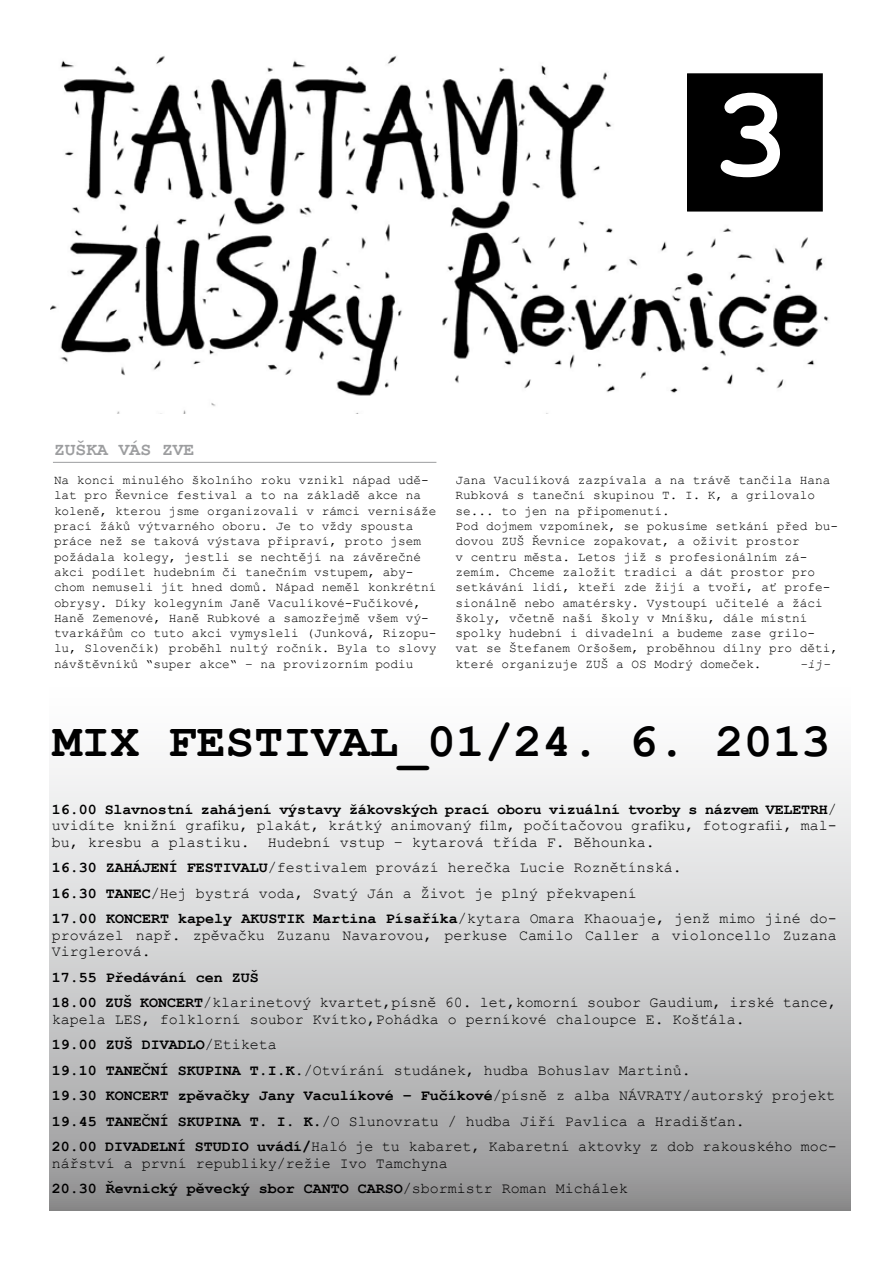
<style>
.page{position:relative;width:893px;height:1263px;background:#fff}
.page>*{position:absolute;margin:0;border:0;box-sizing:border-box;transform-origin:0 0}
.t1{font:700 127.5px "Courier New";color:#fff}
.t2{font:700 48px "Courier New";color:#000}
.t3{font:700 18px "Courier New";color:#9c9d9f}
.t4{font:15px/25.5px "Courier New";color:#000}
.t5{font:700 15px "Courier New";color:#000}
.t6{font:12.75px/15.3px "Courier New";color:#000}
.t7{font:italic 12.75px "Courier New";color:#000}
.s1{font-weight:700}
</style>
<div class="page">
<img style="left:51px;top:56px;width:778px;height:358px">
<div style="left:688px;top:74px;width:134px;height:137px;background:#000"></div>
<div style="left:687px;top:73px;width:136px;height:139px;border:2px solid #000"></div>
<div style="left:50px;top:680px;width:800px;height:531px;background:linear-gradient(to bottom,#fff,#999a9b)"></div>
<hr style="left:53px;top:462px;width:383px;height:1px;background:#9c9d9f">
<h3 class="t3" style="left:54px;top:438px;width:142px">ZUŠKA VÁS ZVE</h3>
<h1 class="t1" style="left:712px;top:57px;width:78px">3</h1>
<p class="t6" style="left:54px;top:472px;width:384px">Na konci minulého školního roku vznikl nápad udě&shy;lat pro Řevnice festival a to na základě akce na koleně, kterou jsme organizovali v rámci vernisáže prací žáků výtvarného oboru. Je to vždy spousta práce než se taková výstava připraví, proto jsem požádala kolegy, jestli se nechtějí na závěrečné akci podílet hudebním či tanečním vstupem, aby&shy;chom nemuseli jít hned domů. Nápad neměl konkrétní obrysy. Díky kolegyním Janě Vaculíkové-Fučíkové, Haně Zemenové, Haně Rubkové a samozřejmě všem vý&shy;tvarkářům co tuto akci vymysleli (Junková, Rizopu&shy;lu, Slovenčík) proběhl nultý ročník. Byla to slovy návštěvníků “super akce“ – na provizorním podiu</p>
<p class="t6" style="left:455px;top:472px;width:384px">Jana Vaculíková zazpívala a na trávě tančila Hana Rubková s taneční skupinou T. I. K, a grilovalo se... to jen na připomenutí.<br>Pod dojmem vzpomínek, se pokusíme setkání před bu&shy;dovou ZUŠ Řevnice zopakovat, a oživit prostor<br>v centru města. Letos již s profesionálním zá&shy;zemím. Chceme založit tradici a dát prostor pro setkávání lidí, kteří zde žijí a tvoří, ať profe&shy;sionálně nebo amatérsky. Vystoupí učitelé a žáci školy, včetně naší školy v Mníšku, dále místní spolky hudební i divadelní a budeme zase grilo&shy;vat se Štefanem Oršošem, proběhnou dílny pro děti, které organizuje ZUŠ a OS Modrý domeček.</p>
<p class="t7" style="left:800px;top:655px;width:32px">-ij-</p>
<h2 class="t2" style="left:53px;top:711px;width:779px">MIX FESTIVAL_01/24. 6. 2013</h2>
<p class="t4" style="left:52px;top:800px;width:786px;line-height:16.5px;text-align:justify"><span class="s1">16.00 Slavnostní zahájení výstavy žákovských prací oboru vizuální tvorby s názvem VELETRH</span>/ uvidíte knižní grafiku, plakát, krátký animovaný film, počítačovou grafiku, fotografii, mal&shy;bu, kresbu a plastiku. Hudební vstup – kytarová třída F. Běhounka.</p>
<p class="t4" style="left:52px;top:854px;width:786px"><span class="s1">16.30 ZAHÁJENÍ FESTIVALU</span>/festivalem provází herečka Lucie Roznětínská.<br><span class="s1">16.30 TANEC</span>/Hej bystrá voda, Svatý Ján a Život je plný překvapení<br><span class="s1">17.00 KONCERT kapely AKUSTIK Martina Písaříka</span>/kytara Omara Khaouaje, jenž mimo jiné do-</p>
<p class="t4" style="left:52px;top:926px;width:786px;line-height:16.5px">provázel např. zpěvačku Zuzanu Navarovou, perkuse Camilo Caller a violoncello Zuzana<br>Virglerová.</p>
<p class="t4" style="left:52px;top:964px;width:786px"><span class="s1">17.55 Předávání cen ZUŠ<br>18.00 ZUŠ KONCERT</span>/klarinetový kvartet,písně 60. let,komorní soubor Gaudium, irské tance,</p>
<p class="t4" style="left:52px;top:1006px;width:786px">kapela LES, folklorní soubor Kvítko,Pohádka o perníkové chaloupce E. Košťála.<br><span class="s1">19.00 ZUŠ DIVADLO</span>/Etiketa<br><span class="s1">19.10 TANEČNÍ SKUPINA T.I.K</span>./Otvírání studánek, hudba Bohuslav Martinů.<br><span class="s1">19.30 KONCERT zpěvačky Jany Vaculíkové – Fučíkové</span>/písně z alba NÁVRATY/autorský projekt <span class="s1">19.45 TANEČNÍ SKUPINA T. I. K.</span>/O Slunovratu / hudba Jiří Pavlica a Hradišťan.<br><span class="s1">20.00 DIVADELNÍ STUDIO uvádí/</span>Haló je tu kabaret, Kabaretní aktovky z dob rakouského moc-</p>
<p class="t4" style="left:52px;top:1150px;width:398px">nářství a první republiky/režie Ivo Tamchyna</p>
<p class="t5" style="left:52px;top:1179px;width:272px">20.30 Řevnický pěvecký sbor Canto</p>
<p class="t5" style="left:358px;top:1179px;width:20px">Carso</p>
<p class="t4" style="left:403px;top:1175px;width:227px">/sbormistr Roman Michálek</p>
</div>
